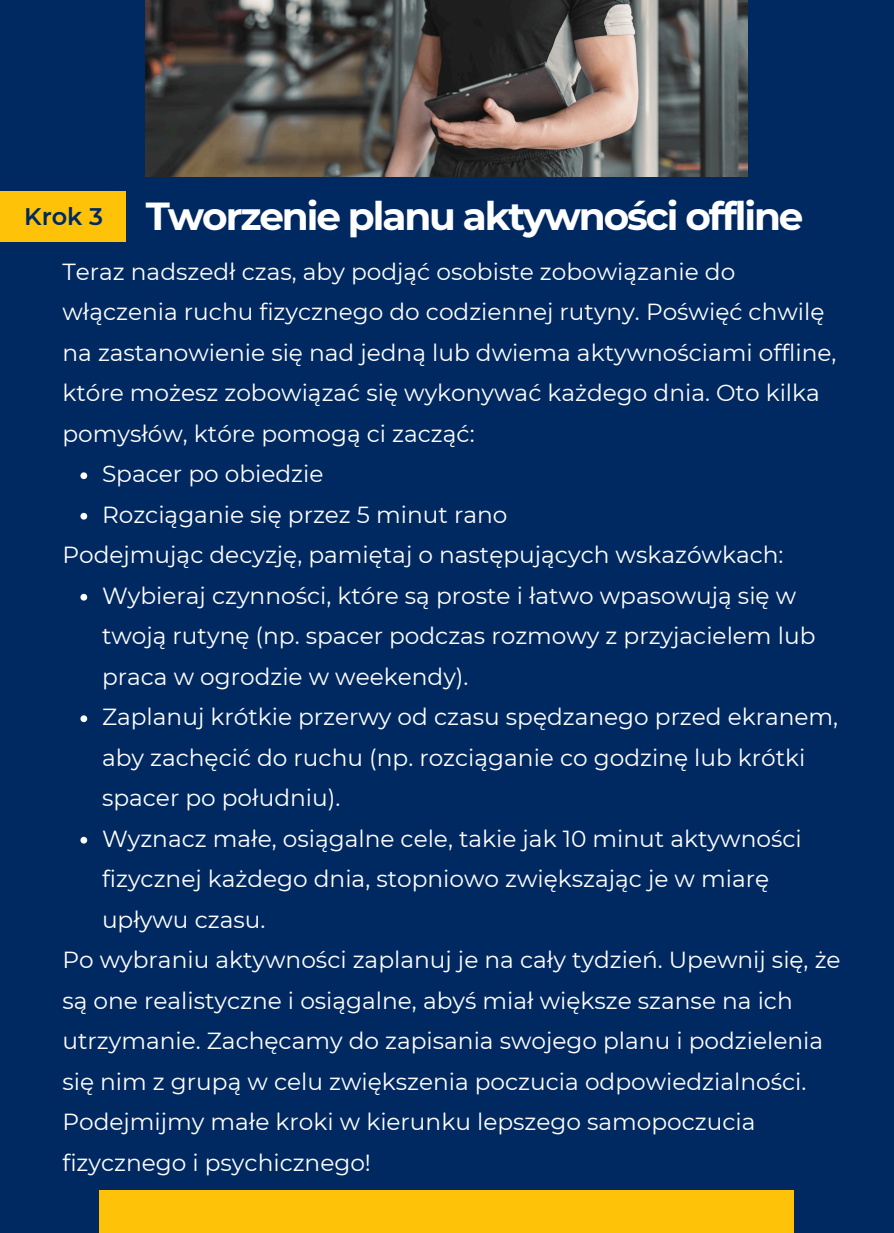
<style>
.page{position:relative;width:894px;height:1233px;background:#fff}
.page>*{position:absolute;margin:0;border:0;box-sizing:border-box;transform-origin:0 0}
.t1{font:700 39px "Montserrat";letter-spacing:-.055em;color:#fff}
.t2{font:600 24px "Montserrat";color:#002961}
.t3{font:23.25px/40.5px "Montserrat";color:#fff}
</style>
<div class="page">
<div style="left:0;top:0;width:893px;height:1233px;background:#002961"></div>
<div style="left:100px;top:1191px;width:693px;height:42px;background:#fec209"></div>
<div style="left:0;top:192px;width:126px;height:50px;background:#fec209"></div>
<img style="left:146px;top:0;width:601px;height:177px">
<svg style="left:80px;top:472px;width:7px;height:7px"></svg>
<svg style="left:80px;top:513px;width:7px;height:7px"></svg>
<svg style="left:80px;top:594px;width:7px;height:7px"></svg>
<svg style="left:80px;top:715px;width:7px;height:7px"></svg>
<svg style="left:80px;top:837px;width:7px;height:7px"></svg>
<p class="t2" style="left:24px;top:201px;width:80px">Krok 3</p>
<p class="t1" style="left:146px;top:193px;width:659px">Tworzenie planu aktywności offline</p>
<h2 class="t3" style="left:62px;top:251px;width:775px">Teraz nadszedł czas, aby podjąć osobiste zobowiązanie do włączenia ruchu fizycznego do codziennej rutyny. Poświęć chwilę na zastanowienie się nad jedną lub dwiema aktywnościami offline, które możesz zobowiązać się wykonywać każdego dnia. Oto kilka pomysłów, które pomogą ci zacząć:</h2>
<h1 class="t3" style="left:102px;top:454px;width:223px">Spacer po obiedzie</h1>
<p class="t3" style="left:102px;top:494px;width:407px">Rozciąganie się przez 5 minut rano</p>
<p class="t3" style="left:62px;top:535px;width:722px">Podejmując decyzję, pamiętaj o następujących wskazówkach:</p>
<p class="t3" style="left:102px;top:575px;width:714px">Wybieraj czynności, które są proste i łatwo wpasowują się w twoją rutynę (np. spacer podczas rozmowy z przyjacielem lub praca w ogrodzie w weekendy).</p>
<p class="t3" style="left:102px;top:697px;width:737px">Zaplanuj krótkie przerwy od czasu spędzanego przed ekranem, aby zachęcić do ruchu (np. rozciąganie co godzinę lub krótki spacer po południu).</p>
<p class="t3" style="left:102px;top:818px;width:701px">Wyznacz małe, osiągalne cele, takie jak 10 minut aktywności fizycznej każdego dnia, stopniowo zwiększając je w miarę upływu czasu.</p>
<p class="t3" style="left:62px;top:940px;width:779px">Po wybraniu aktywności zaplanuj je na cały tydzień. Upewnij się, że są one realistyczne i osiągalne, abyś miał większe szanse na ich utrzymanie. Zachęcamy do zapisania swojego planu i podzielenia się nim z grupą w celu zwiększenia poczucia odpowiedzialności.<br>Podejmijmy małe kroki w kierunku lepszego samopoczucia fizycznego i psychicznego!</p>
</div>
